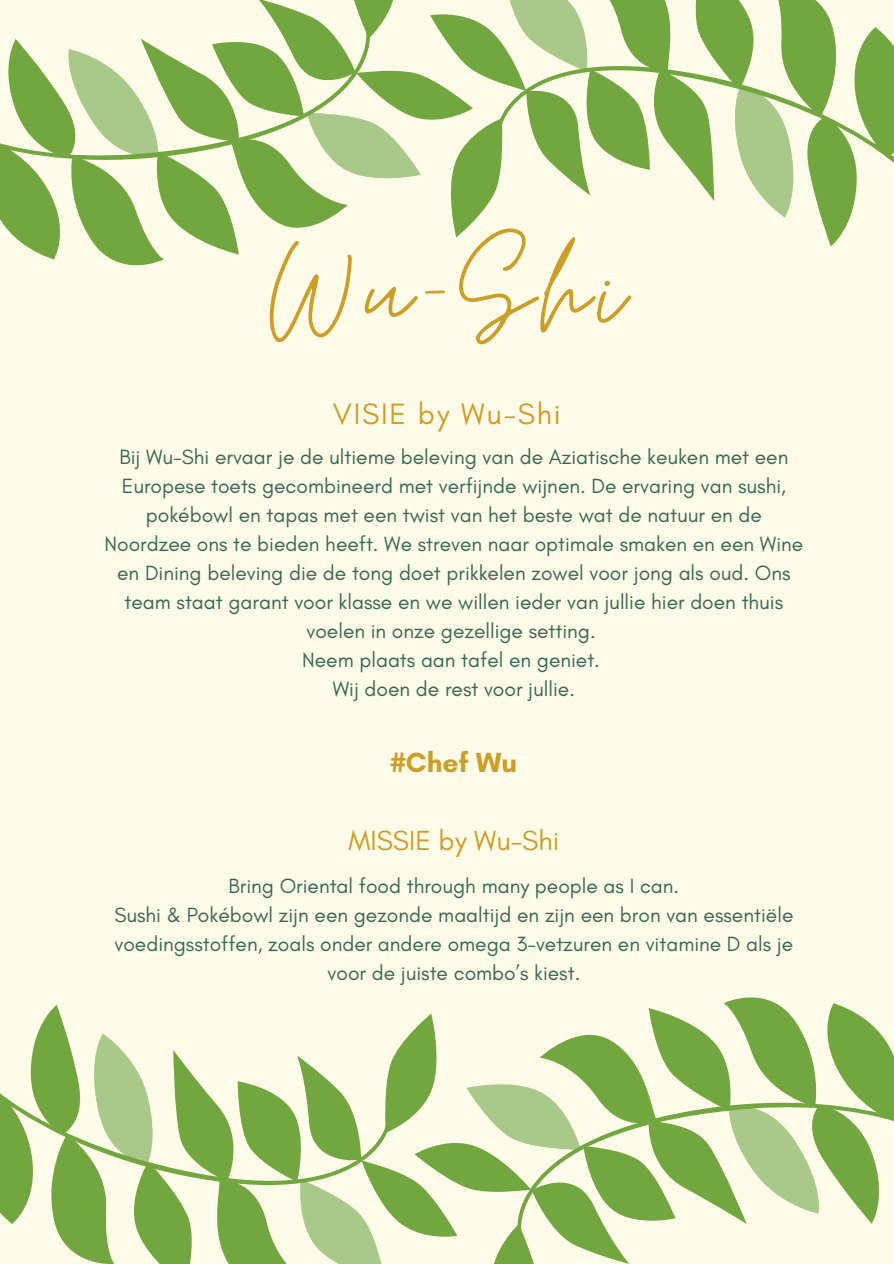
<style>
.page{position:relative;width:894px;height:1264px;background:#fff}
.page>*{position:absolute;margin:0;border:0;box-sizing:border-box;transform-origin:0 0}
.t1{font:143.7px "Moon Time";color:#cd9e25}
.t2{font:30px "Glacial Indifference";letter-spacing:.06em;color:#cd9e25}
.t3{font:28.2px "Glacial Indifference";color:#cd9e25}
.t4{font:700 28.2px "Glacial Indifference";color:#cd9e25}
.t5{font:21px/29px "Glacial Indifference";color:#366954;text-align:center}
</style>
<div class="page">
<div style="left:0;top:0;width:893px;height:1263px;background:#fffbe9"></div>
<svg style="left:414px;top:0;width:479px;height:246px"></svg>
<svg style="left:0;top:0;width:414px;height:266px"></svg>
<svg style="left:0;top:1005px;width:473px;height:258px"></svg>
<svg style="left:473px;top:997px;width:420px;height:266px"></svg>
<h2 class="t1" style="left:270px;top:206px;width:355px">Wu-Shi</h2>
<h3 class="t2" style="left:333px;top:395px;width:229px">VISIE by Wu-Shi</h3>
<p class="t5" style="left:104px;top:442px;width:700px">Bij Wu-Shi ervaar je de ultieme beleving van de Aziatische keuken met een Europese toets gecombineerd met verfijnde wijnen. De ervaring van sushi, pokébowl en tapas met een twist van het beste wat de natuur en de Noordzee ons te bieden heeft. We streven naar optimale smaken en een Wine en Dining beleving die de tong doet prikkelen zowel voor jong als oud. Ons team staat garant voor klasse en we willen ieder van jullie hier doen thuis voelen in onze gezellige setting.</p>
<p class="t5" style="left:302px;top:645px;width:299px">Neem plaats aan tafel en geniet.</p>
<h1 class="t5" style="left:332px;top:674px;width:244px">Wij doen de rest voor jullie.</h1>
<h3 class="t4" style="left:390px;top:745px;width:129px">#Chef Wu</h3>
<p class="t3" style="left:348px;top:823px;width:212px">MISSIE by Wu-Shi</p>
<p class="t5" style="left:228px;top:870px;width:452px">Bring Oriental food through many people as I can.</p>
<p class="t5" style="left:114px;top:899px;width:680px">Sushi &amp; Pokébowl zijn een gezonde maaltijd en zijn een bron van essentiële voedingsstoffen, zoals onder andere omega 3-vetzuren en vitamine D als je voor de juiste combo’s kiest.</p>
</div>
